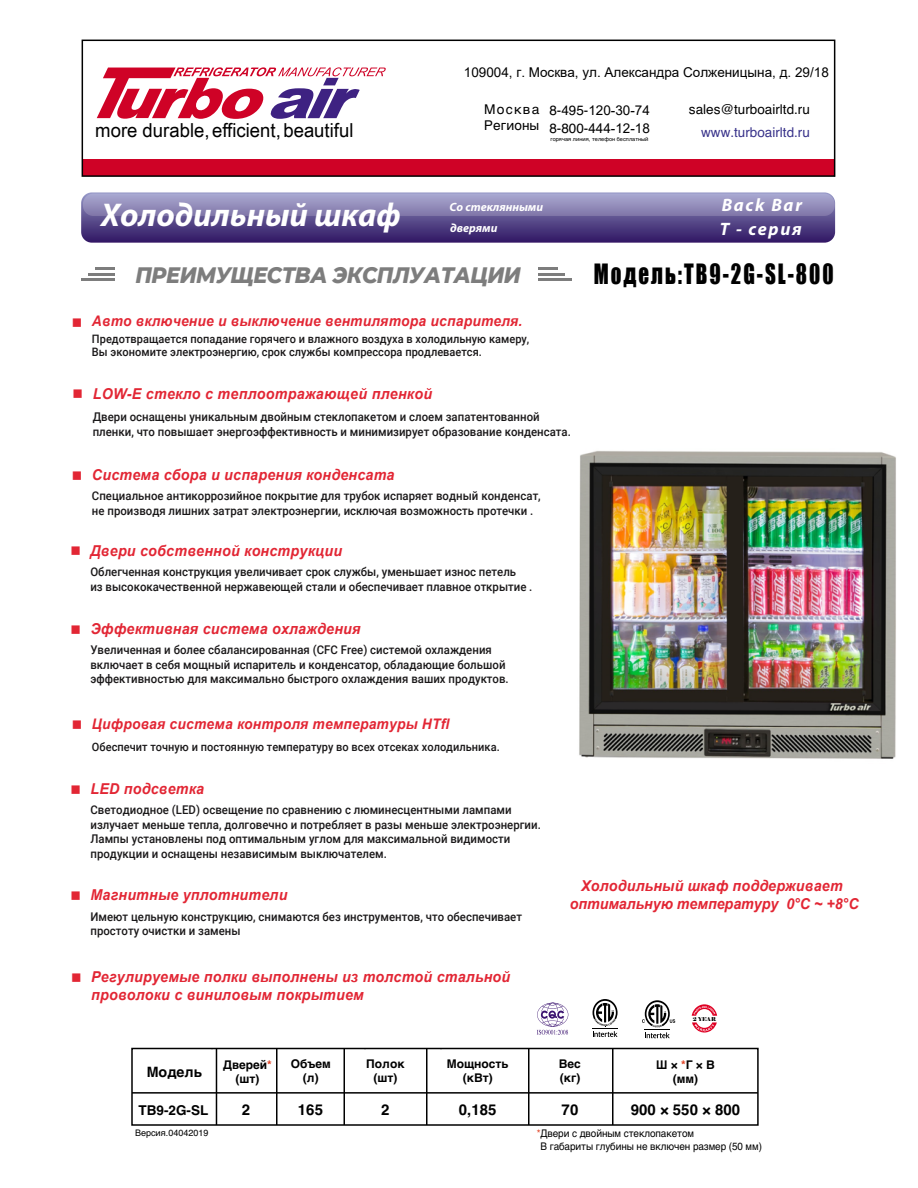
<style>
.page{position:relative;width:918px;height:1188px;background:#fff}
.page>*{position:absolute;margin:0;border:0;box-sizing:border-box;transform-origin:0 0}
.t1{font:italic 700 33px "Myriad Pro";color:#fff}
.t2{font:25.65px "Impact";letter-spacing:.095em;color:#000;scale:.81 1}
.t3{font:italic 800 22.8px "Montserrat";letter-spacing:-.025em;color:#7d7d7d;scale:.91 1}
.t4{font:19.35px "Arial Narrow";color:#000;scale:1.17 1}
.t5{font:italic 700 18px "Myriad Pro";letter-spacing:.095em;color:#fff}
.t6{font:italic 700 15px/18px "Arial";letter-spacing:.015em;color:#e22634;text-align:center;scale:.95 1}
.t7{font:700 15px "Helvetica";color:#000}
.t8{font:italic 700 14.55px "Arial";letter-spacing:.015em;color:#e22634;scale:.95 1}
.t9{font:700 14.25px "Helvetica";color:#000}
.t10{font:13.5px/17.9px "Arial";color:#000}
.t11{font:13.5px/16.2px "Helvetica";color:#000}
.t12{font:13.5px "Helvetica";color:#38328a}
.t13{font:700 13.5px "Helvetica";color:#000}
.t14{font:500 12px/14.4px "Roboto";color:#1a1819;scale:.95 1}
.t15{font:700 12px/14.4px "Helvetica";color:#000;text-align:center}
.t16{font:italic 700 12px/20.5px "Myriad Pro";color:#fff}
.t17{font:500 11.55px/14px "Roboto";color:#1a1819;scale:.95 1}
.t18{font:10.5px/12.6px "Helvetica";letter-spacing:-.005em;color:#000;scale:.94 1}
.t19{font:9px "Helvetica";color:#000}
.t20{font:5.55px "Helvetica";letter-spacing:.005em;color:#000}
.t21{font:5.25px "Elephant";color:#000}
.s1{font-family:"Helvetica"}
.s2{color:#e13f20}
.s3{color:#fff}
</style>
<div class="page">
<svg style="left:82px;top:40px;width:753px;height:137px"></svg>
<svg style="left:97px;top:67px;width:289px;height:52px"></svg>
<svg style="left:642px;top:1000px;width:33px;height:38px"></svg>
<svg style="left:593px;top:999px;width:25px;height:38px"></svg>
<svg style="left:537px;top:1003px;width:31px;height:32px"></svg>
<svg style="left:95px;top:268px;width:19px;height:2px"></svg>
<hr style="left:88px;top:273px;width:26px;height:2px;background:#7d7d7d">
<hr style="left:81px;top:279px;width:33px;height:2px;background:#7d7d7d">
<svg style="left:538px;top:268px;width:19px;height:2px"></svg>
<hr style="left:538px;top:273px;width:26px;height:2px;background:#7d7d7d">
<hr style="left:538px;top:279px;width:33px;height:2px;background:#7d7d7d">
<svg style="left:81px;top:192px;width:754px;height:51px;background:#524183"></svg>
<div style="left:83px;top:194px;width:752px;height:22px;background:linear-gradient(to bottom,#a9a8d0,#8278aa);border-radius:10px"></div>
<div style="left:131px;top:1048px;width:628px;height:78px;border:2px solid #000"></div>
<hr style="left:132px;top:1092px;width:626px;height:2px;background:#000">
<hr style="left:216px;top:1048px;width:1px;height:77px;background:#000">
<hr style="left:276px;top:1048px;width:2px;height:77px;background:#000">
<hr style="left:344px;top:1048px;width:1px;height:77px;background:#000">
<hr style="left:426px;top:1048px;width:2px;height:77px;background:#000">
<hr style="left:528px;top:1048px;width:2px;height:77px;background:#000">
<hr style="left:612px;top:1048px;width:2px;height:77px;background:#000">
<svg style="left:692px;top:1004px;width:25px;height:29px"></svg>
<img style="left:579px;top:451px;width:317px;height:308px">
<h3 class="t4" style="left:95px;top:116px;width:222px">more durable,efficient,beautiful</h3>
<h1 class="t1" style="left:101px;top:193px;width:301px">Холодильный шкаф</h1>
<p class="t10" style="left:464px;top:63px;width:367px">109004, г. Москва, ул. Александра Солженицына, д. 29/18</p>
<p class="t11" style="left:484px;top:102px;width:57px">Москва<br>Регионы</p>
<p class="t10" style="left:549px;top:102px;width:102px"><span class="s1">8-495-</span>120-30-74<br><span class="s1">8-800-</span>444-12-18</p>
<p class="t11" style="left:689px;top:102px;width:122px">sales@turboairltd.ru</p>
<p class="t12" style="left:701px;top:122px;width:110px">www.turboairltd.ru</p>
<p class="t20" style="left:550px;top:134px;width:100px">горячая линия, телефон бесплатный</p>
<p class="t16" style="left:450px;top:196px;width:95px">Со стеклянными дверями</p>
<h3 class="t5" style="left:722px;top:193px;width:82px">Back Bar</h3>
<h3 class="t5" style="left:720px;top:217px;width:84px">T - серия</h3>
<h3 class="t3" style="left:135px;top:258px;width:425px">ПРЕИМУЩЕСТВА ЭКСПЛУАТАЦИИ</h3>
<p class="t8" style="left:72px;top:312px;width:476px">■ Авто включение и выключение вентилятора испарителя.</p>
<p class="t17" style="left:92px;top:331px;width:462px">Предотвращается попадание горячего и влажного воздуха в холодильную камеру,<br>Вы экономите электроэнергию, срок службы компрессора продлевается.</p>
<p class="t6" style="left:73px;top:385px;width:380px">■ LOW-E стекло с теплоотражающей пленкой</p>
<p class="t14" style="left:93px;top:410px;width:505px">Двери оснащены уникальным двойным стеклопакетом и слоем запатентованной пленки, что повышает энергоэффективность и минимизирует образование конденсата.</p>
<p class="t6" style="left:72px;top:466px;width:341px">■ Система сбора и испарения конденсата</p>
<p class="t14" style="left:92px;top:488px;width:474px">Специальное антикоррозийное покрытие для трубок испаряет водный конденсат, не производя лишних затрат электроэнергии, исключая возможность протечки .</p>
<p class="t6" style="left:70px;top:542px;width:288px">■ Двери собственной конструкции</p>
<p class="t14" style="left:90px;top:565px;width:467px">Облегченная конструкция увеличивает срок службы, уменьшает износ петель<br>из высококачественной нержавеющей стали и обеспечивает плавное открытие .</p>
<p class="t6" style="left:70px;top:620px;width:307px">■ Эффективная система охлаждения</p>
<p class="t14" style="left:90px;top:642px;width:442px">Увеличенная и более сбалансированная (CFC Free) системой охлаждения включает в себя мощный испаритель и конденсатор, обладающие большой эффективностью для максимально быстрого охлаждения ваших продуктов.</p>
<p class="t8" style="left:72px;top:715px;width:399px">■ Цифровая система контроля температуры HTfl</p>
<p class="t17" style="left:92px;top:740px;width:431px">Обеспечит точную и постоянную температуру во всех отсеках холодильника.</p>
<p class="t6" style="left:70px;top:780px;width:142px">■ LED подсветка</p>
<p class="t14" style="left:90px;top:802px;width:476px">Светодиодное (LED) освещение по сравнению с люминесцентными лампами излучает меньше тепла, долговечно и потребляет в разы меньше электроэнергии.<br>Лампы установлены под оптимальным углом для максимальной видимости продукции и оснащены независимым выключателем.</p>
<h2 class="t2" style="left:594px;top:254px;width:297px">Модель:TB9-2G-SL-800</h2>
<p class="t6" style="left:70px;top:886px;width:230px">■ Магнитные уплотнители</p>
<p class="t14" style="left:90px;top:909px;width:456px">Имеют цельную конструкцию, снимаются без инструментов, что обеспечивает простоту очистки и замены</p>
<p class="t6" style="left:91px;top:968px;width:443px;text-align:left;text-indent:-20px">■ Регулируемые полки выполнены из толстой стальной проволоки с виниловым покрытием</p>
<p class="t6" style="left:570px;top:877px;width:306px">Холодильный шкаф поддерживает оптимальную температуру 0°C ~ +8°C</p>
<p class="t21" style="left:693px;top:1016px;width:25px">2 YEAR</p>
<p class="t9" style="left:147px;top:1060px;width:57px">Модель</p>
<p class="t15" style="left:223px;top:1057px;width:50px">Дверей<span class="s2">* </span>(шт)</p>
<p class="t15" style="left:291px;top:1056px;width:42px">Объем (л)</p>
<p class="t15" style="left:366px;top:1056px;width:40px">Полок (шт)</p>
<p class="t15" style="left:447px;top:1056px;width:63px">Мощность (кВт)</p>
<p class="t15" style="left:559px;top:1056px;width:24px;text-align:left">Вес (кг)</p>
<p class="t15" style="left:656px;top:1057px;width:60px">Ш × <span class="s2">*</span>Г × В (мм)</p>
<p class="t13" style="left:139px;top:1099px;width:71px">TB9-2G-SL</p>
<p class="t7" style="left:242px;top:1097px;width:10px">2</p>
<p class="t7" style="left:298px;top:1097px;width:27px">165</p>
<p class="t7" style="left:381px;top:1097px;width:10px">2</p>
<p class="t7" style="left:459px;top:1097px;width:39px">0,185</p>
<p class="t7" style="left:562px;top:1097px;width:18px">70</p>
<p class="t7" style="left:631px;top:1097px;width:111px">900 × 550 × 800</p>
<p class="t19" style="left:135px;top:1125px;width:75px">Версия.04042019</p>
<p class="t18" style="left:537px;top:1128px;width:241px"><span class="s2">*</span>Двери с двойным стеклопакетом<br><span class="s3">*</span>В габариты глубины не включен размер (50 мм)</p>
</div>
